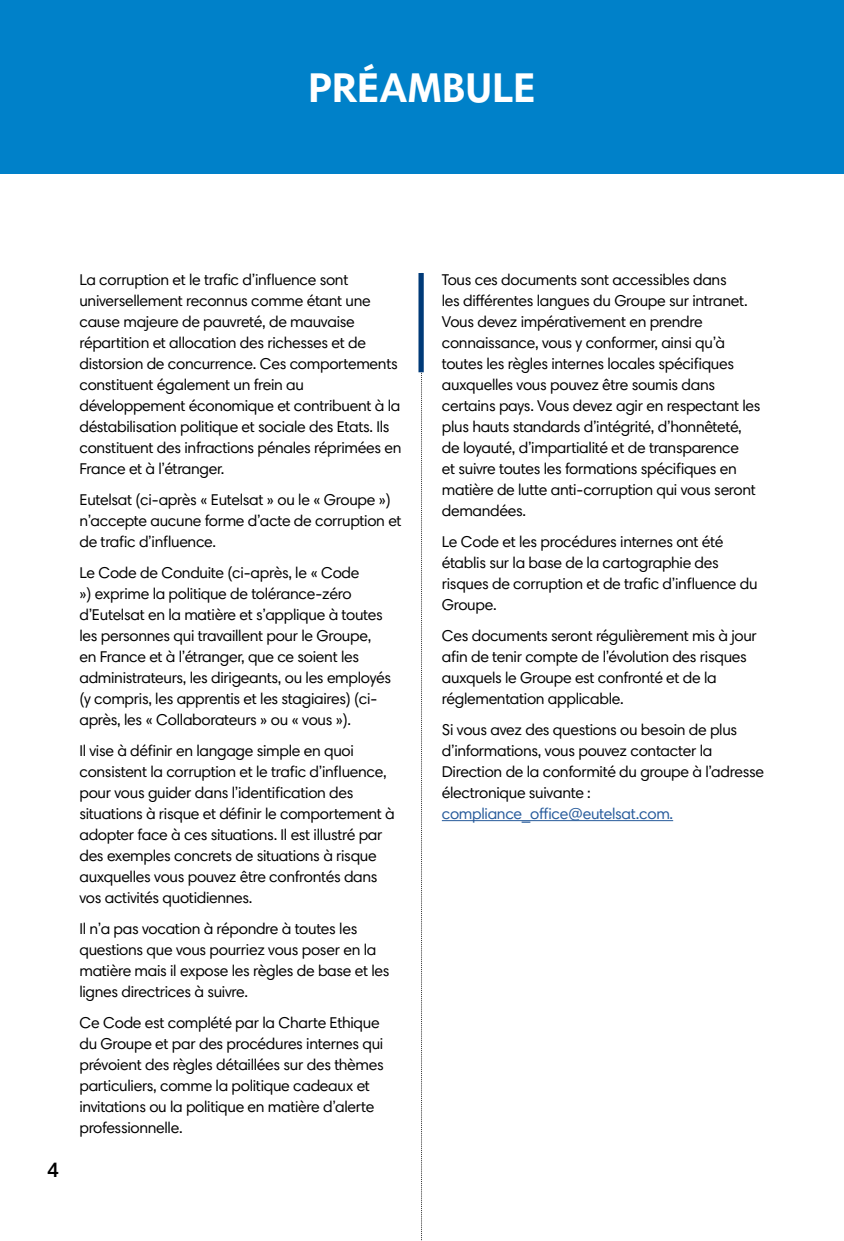
<style>
.page{position:relative;width:844px;height:1241px;background:#fff}
.page>*{position:absolute;margin:0;border:0;box-sizing:border-box;transform-origin:0 0}
.t1{font:700 42px "Harmonia Sans Pro Cyr";color:#fff}
.t2{font:600 21px "Harmonia Sans Pro Cyr";color:#000}
.t3{font:15.75px/21px "Harmonia Sans Pro Cyr";letter-spacing:-.02em;color:#000}
.t4{font:15.75px "Harmonia Sans Pro Cyr";letter-spacing:-.02em;color:#275b9b}
</style>
<div class="page">
<div style="left:0;top:0;width:843px;height:174px;background:#0081c9"></div>
<hr style="left:441px;top:820px;width:232px;height:1px;background:#275b9b">
<svg style="left:421px;top:372px;width:1px;height:869px"></svg>
<div style="left:418px;top:273px;width:5px;height:99px;background:#003a78"></div>
<h1 class="t1" style="left:308px;top:61px;width:229px">PRÉAMBULE</h1>
<h2 class="t2" style="left:47px;top:1156px;width:13px">4</h2>
<p class="t3" style="left:79px;top:268px;width:323px">La corruption et le trafic d’influence sont universellement reconnus comme étant une cause majeure de pauvreté, de mauvaise répartition et allocation des richesses et de distorsion de concurrence. Ces comportements constituent également un frein au développement économique et contribuent à la déstabilisation politique et sociale des Etats. Ils constituent des infractions pénales réprimées en France et à l’étranger.</p>
<p class="t3" style="left:79px;top:488px;width:323px">Eutelsat (ci-après « Eutelsat » ou le « Groupe ») n’accepte aucune forme d’acte de corruption et de trafic d’influence.</p>
<p class="t3" style="left:79px;top:561px;width:313px">Le Code de Conduite (ci-après, le « Code<br>») exprime la politique de tolérance-zéro d’Eutelsat en la matière et s’applique à toutes les personnes qui travaillent pour le Groupe, en France et à l’étranger, que ce soient les administrateurs, les dirigeants, ou les employés (y compris, les apprentis et les stagiaires) (ci&shy;après, les « Collaborateurs » ou « vous »).</p>
<p class="t3" style="left:79px;top:739px;width:317px">Il vise à définir en langage simple en quoi consistent la corruption et le trafic d’influence, pour vous guider dans l’identification des situations à risque et définir le comportement à adopter face à ces situations. Il est illustré par des exemples concrets de situations à risque auxquelles vous pouvez être confrontés dans vos activités quotidiennes.</p>
<p class="t3" style="left:79px;top:917px;width:311px">Il n’a pas vocation à répondre à toutes les questions que vous pourriez vous poser en la matière mais il expose les règles de base et les lignes directrices à suivre.</p>
<p class="t3" style="left:79px;top:1011px;width:306px">Ce Code est complété par la Charte Ethique du Groupe et par des procédures internes qui prévoient des règles détaillées sur des thèmes particuliers, comme la politique cadeaux et invitations ou la politique en matière d’alerte professionnelle.</p>
<p class="t3" style="left:441px;top:268px;width:320px">Tous ces documents sont accessibles dans<br>les différentes langues du Groupe sur intranet.<br>Vous devez impérativement en prendre connaissance, vous y conformer, ainsi qu’à toutes les règles internes locales spécifiques auxquelles vous pouvez être soumis dans certains pays. Vous devez agir en respectant les plus hauts standards d’intégrité, d’honnêteté, de loyauté, d’impartialité et de transparence<br>et suivre toutes les formations spécifiques en matière de lutte anti-corruption qui vous seront demandées.</p>
<p class="t3" style="left:441px;top:530px;width:317px">Le Code et les procédures internes ont été établis sur la base de la cartographie des risques de corruption et de trafic d’influence du Groupe.</p>
<p class="t3" style="left:441px;top:624px;width:316px">Ces documents seront régulièrement mis à jour afin de tenir compte de l’évolution des risques auxquels le Groupe est confronté et de la réglementation applicable.</p>
<p class="t3" style="left:441px;top:718px;width:323px">Si vous avez des questions ou besoin de plus d’informations, vous pouvez contacter la Direction de la conformité du groupe à l’adresse électronique suivante :</p>
<p class="t4" style="left:441px;top:803px;width:233px">compliance_office@eutelsat.com.</p>
</div>
